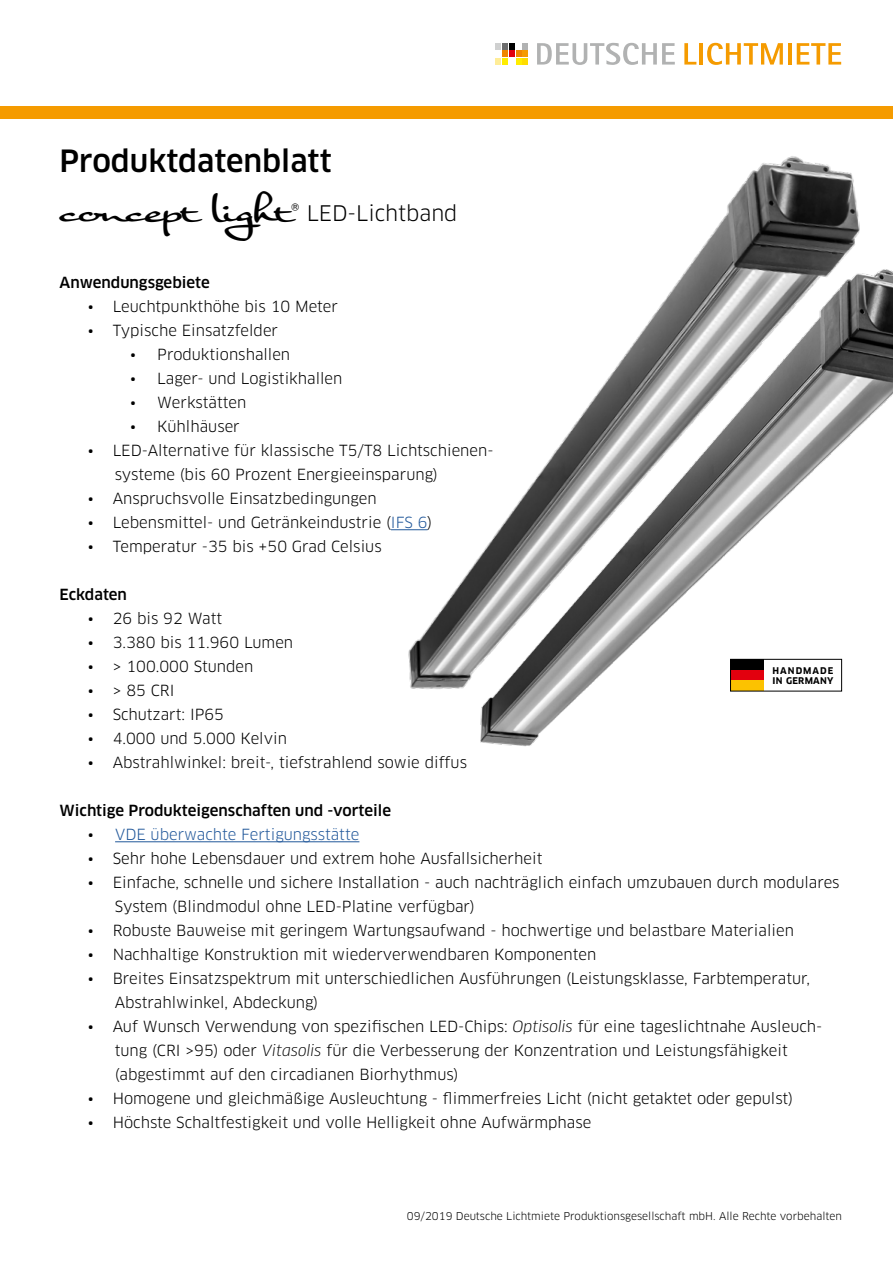
<style>
.page{position:relative;width:893px;height:1263px;background:#fff}
.page>*{position:absolute;margin:0;border:0;box-sizing:border-box;transform-origin:0 0}
.t1{font:500 30px "Clan OT";color:#000}
.t2{font:21px "Clan OT";color:#000}
.t3{font:15px/24px "Clan OT";color:#000}
.t4{font:500 15px "Clan OT";color:#000}
.t5{font:15px "Clan OT";color:#23599b}
.t6{font:10.5px "Clan OT";color:#000}
.t7{font:700 9px/10.4px "Clan OT";letter-spacing:.07em;color:#000}
.s1{font-family:"Nothing";font-size:36px}
.s2{color:#23599b}
.s3{color:#000}
.s4{font-style:italic}
</style>
<div class="page">
<hr style="left:115px;top:841px;width:244px;height:1px;background:#23599b">
<img style="left:391px;top:156px;width:502px;height:591px">
<svg style="left:537px;top:43px;width:138px;height:22px"></svg>
<svg style="left:684px;top:43px;width:12px;height:22px"></svg>
<hr style="left:699px;top:43px;width:4px;height:22px;background:#f59b00">
<svg style="left:707px;top:43px;width:76px;height:22px"></svg>
<hr style="left:788px;top:43px;width:4px;height:22px;background:#f59b00">
<svg style="left:797px;top:43px;width:44px;height:22px"></svg>
<div style="left:502px;top:58px;width:6px;height:7px;background:#ffed00"></div>
<div style="left:509px;top:50px;width:6px;height:7px;background:#e2000e"></div>
<div style="left:502px;top:50px;width:6px;height:7px;background:#f08600"></div>
<div style="left:509px;top:43px;width:6px;height:7px;background:#000"></div>
<svg style="left:516px;top:43px;width:12px;height:22px"></svg>
<div style="left:502px;top:43px;width:6px;height:7px;background:#6e6e6e"></div>
<svg style="left:496px;top:58px;width:5px;height:7px"></svg>
<svg style="left:496px;top:43px;width:5px;height:7px"></svg>
<div style="left:0;top:106px;width:893px;height:13px;background:#f59b00"></div>
<div style="left:730px;top:659px;width:34px;height:11px;background:#000"></div>
<div style="left:730px;top:670px;width:34px;height:10px;background:#e2000e"></div>
<div style="left:730px;top:680px;width:34px;height:11px;background:#fcc200"></div>
<div style="left:730px;top:659px;width:112px;height:32px;border:1px solid #000"></div>
<h1 class="t1" style="left:60px;top:144px;width:274px">Produktdatenblatt</h1>
<h2 class="t2" style="left:60px;top:201px;width:399px"><span class="s1">concept light</span>® LED-Lichtband</h2>
<p class="t4" style="left:60px;top:274px;width:152px">Anwendungsgebiete</p>
<p class="t3" style="left:88px;top:295px;width:252px">• Leuchtpunkthöhe bis 10 Meter</p>
<p class="t3" style="left:88px;top:319px;width:192px">• Typische Einsatzfelder</p>
<p class="t3" style="left:130px;top:343px;width:161px">• Produktionshallen</p>
<p class="t3" style="left:130px;top:367px;width:214px">• Lager- und Logistikhallen</p>
<p class="t3" style="left:130px;top:391px;width:118px">• Werkstätten</p>
<p class="t3" style="left:130px;top:415px;width:111px">• Kühlhäuser</p>
<p class="t3" style="left:115px;top:439px;width:380px;text-indent:-27px">• LED-Alternative für klassische T5/T8 Lichtschienen&shy;systeme (bis 60 Prozent Energieeinsparung)</p>
<p class="t3" style="left:88px;top:487px;width:290px">• Anspruchsvolle Einsatzbedingungen</p>
<p class="t3" style="left:88px;top:511px;width:346px">• Lebensmittel- und Getränkeindustrie (<span class="s2">IFS 6</span>)</p>
<p class="t3" style="left:88px;top:535px;width:295px">• Temperatur -35 bis +50 Grad Celsius</p>
<p class="t4" style="left:60px;top:586px;width:69px">Eckdaten</p>
<p class="t3" style="left:88px;top:607px;width:136px">• 26 bis 92 Watt</p>
<p class="t3" style="left:88px;top:631px;width:207px">• 3.380 bis 11.960 Lumen</p>
<p class="t3" style="left:88px;top:655px;width:167px">• &gt; 100.000 Stunden</p>
<p class="t3" style="left:88px;top:679px;width:88px">• &gt; 85 CRI</p>
<p class="t3" style="left:88px;top:703px;width:138px">• Schutzart: IP65</p>
<p class="t3" style="left:88px;top:727px;width:201px">• 4.000 und 5.000 Kelvin</p>
<p class="t3" style="left:88px;top:751px;width:381px">• Abstrahlwinkel: breit-, tiefstrahlend sowie diffus</p>
<p class="t4" style="left:60px;top:802px;width:333px">Wichtige Produkteigenschaften und -vorteile</p>
<p class="t5" style="left:88px;top:826px;width:273px"><span class="s3">•</span> VDE überwachte Fertigungsstätte</p>
<p class="t3" style="left:88px;top:847px;width:456px">• Sehr hohe Lebensdauer und extrem hohe Ausfallsicherheit</p>
<p class="t3" style="left:115px;top:871px;width:726px;text-indent:-27px">• Einfache, schnelle und sichere Installation - auch nachträglich einfach umzubauen durch modulares<br>System (Blindmodul ohne LED-Platine verfügbar)</p>
<p class="t3" style="left:88px;top:919px;width:708px">• Robuste Bauweise mit geringem Wartungsaufwand - hochwertige und belastbare Materialien</p>
<p class="t3" style="left:88px;top:943px;width:510px">• Nachhaltige Konstruktion mit wiederverwendbaren Komponenten</p>
<p class="t3" style="left:115px;top:967px;width:697px;text-indent:-27px">• Breites Einsatzspektrum mit unterschiedlichen Ausführungen (Leistungsklasse, Farbtemperatur,<br>Abstrahlwinkel, Abdeckung)</p>
<p class="t3" style="left:115px;top:1015px;width:709px;text-indent:-27px">• Auf Wunsch Verwendung von spezifischen LED-Chips: <span class="s4">Optisolis</span> für eine tageslichtnahe Ausleuch&shy;tung (CRI &gt;95) oder <span class="s4">Vitasolis</span> für die Verbesserung der Konzentration und Leistungsfähigkeit (abgestimmt auf den circadianen Biorhythmus)</p>
<p class="t3" style="left:88px;top:1087px;width:707px">• Homogene und gleichmäßige Ausleuchtung - flimmerfreies Licht (nicht getaktet oder gepulst)</p>
<p class="t3" style="left:88px;top:1111px;width:505px">• Höchste Schaltfestigkeit und volle Helligkeit ohne Aufwärmphase</p>
<p class="t7" style="left:773px;top:665px;width:62px">HANDMADE<br>IN GERMANY</p>
<p class="t6" style="left:407px;top:1210px;width:437px">09/2019 Deutsche Lichtmiete Produktionsgesellschaft mbH. Alle Rechte vorbehalten</p>
</div>
